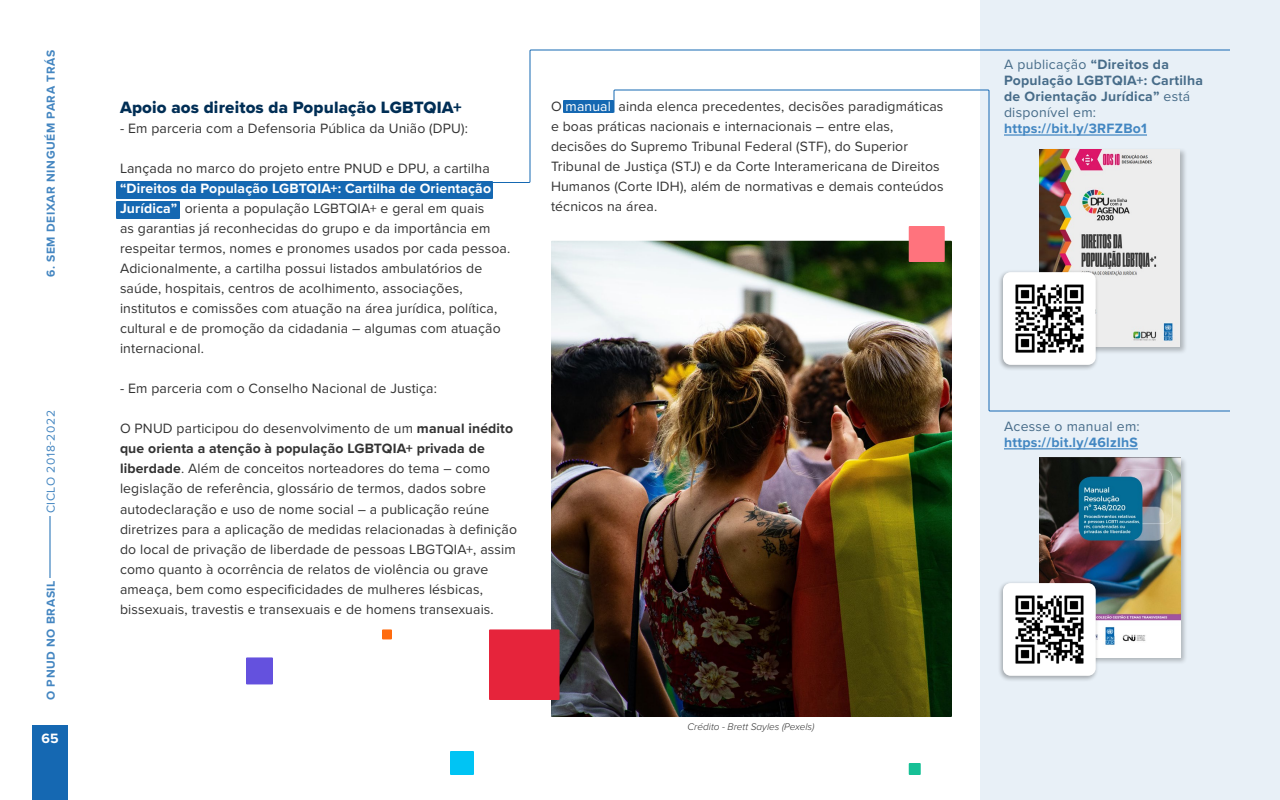
<style>
.page{position:relative;width:1280px;height:800px;background:#fff}
.page>*{position:absolute;margin:0;border:0;box-sizing:border-box;transform-origin:0 0}
.t1{font:17px "Proxima Nova Extrabld";letter-spacing:.01em;color:#002e55}
.t2{font:14px/20px "Proxima Nova";letter-spacing:.01em;color:#333}
.t3{font:700 14px/16px "Proxima Nova";letter-spacing:.02em;color:#476c89}
.t4{font:700 14px "Proxima Nova";letter-spacing:.02em;color:#4387c2}
.t5{font:14px "Proxima Nova";letter-spacing:.02em;color:#476c89}
.t6{font:700 14px "Proxima Nova";color:#fff}
.t7{font:700 12px "Proxima Nova";letter-spacing:.05em;color:#4486c1}
.t8{font:12px "Proxima Nova";letter-spacing:.05em;color:#4486c1}
.t9{font:italic 300 10px "Proxima Nova";color:#333}
.s1{font-weight:700;color:#fff}
.s2{font-weight:700}
.s3{color:#fff}
.s4{font-weight:400}
</style>
<div class="page">
<div style="left:981px;top:0;width:299px;height:800px;background:#e8f0f7"></div>
<div style="left:116px;top:181px;width:377px;height:18px;background:#1568b2"></div>
<div style="left:116px;top:201px;width:64px;height:18px;background:#1568b2"></div>
<hr style="left:1004px;top:448px;width:134px;height:1px;background:#4387c2">
<div style="left:1038px;top:457px;width:150px;height:208px;background:#000;opacity:.25"></div>
<img style="left:1039px;top:458px;width:141px;height:199px">
<div style="left:998px;top:580px;width:101px;height:102px;background:#000;opacity:.3"></div>
<div style="left:1003px;top:583px;width:93px;height:93px;background:#fff;border-radius:8px"></div>
<img style="left:1015px;top:595px;width:69px;height:69px">
<svg style="left:492px;top:49px;width:738px;height:134px"></svg>
<svg style="left:613px;top:89px;width:617px;height:323px"></svg>
<img style="left:551px;top:241px;width:401px;height:476px">
<div style="left:489px;top:629px;width:71px;height:71px;background:#e6243b"></div>
<div style="left:246px;top:657px;width:27px;height:27px;background:#6451de"></div>
<div style="left:450px;top:751px;width:24px;height:24px;background:#00c4f4"></div>
<div style="left:909px;top:226px;width:36px;height:36px;background:#ff737d"></div>
<div style="left:382px;top:629px;width:10px;height:10px;background:#ff6b0e"></div>
<div style="left:909px;top:763px;width:12px;height:12px;background:#16c096"></div>
<hr style="left:50px;top:516px;width:1px;height:62px;background:#1568b2">
<div style="left:32px;top:725px;width:36px;height:75px;background:#1568b2"></div>
<p class="t7" style="left:42px;top:277px;width:229px;rotate:-90deg">6. SEM DEIXAR NINGUÉM PARA TRÁS</p>
<p class="t8" style="left:42px;top:513px;width:105px;rotate:-90deg">CICLO 2018-2022</p>
<p class="t7" style="left:42px;top:700px;width:121px;rotate:-90deg">O PNUD NO BRASIL</p>
<p class="t6" style="left:41px;top:728px;width:19px">65</p>
<p class="t1" style="left:120px;top:95px;width:343px">Apoio aos direitos da População LGBTQIA+</p>
<p class="t2" style="left:120px;top:118px;width:349px">- Em parceria com a Defensoria Pública da União (DPU):</p>
<p class="t2" style="left:120px;top:158px;width:371px">Lançada no marco do projeto entre PNUD e DPU, a cartilha</p>
<p class="t2" style="left:120px;top:178px;width:392px"><span class="s1">“Direitos da População LGBTQIA+: Cartilha de Orientação Jurídica”</span> orienta a população LGBTQIA+ e geral em quais<br>as garantias já reconhecidas do grupo e da importância em respeitar termos, nomes e pronomes usados por cada pessoa.<br>Adicionalmente, a cartilha possui listados ambulatórios de saúde, hospitais, centros de acolhimento, associações, institutos e comissões com atuação na área jurídica, política, cultural e de promoção da cidadania – algumas com atuação internacional.</p>
<p class="t2" style="left:120px;top:378px;width:319px">- Em parceria com o Conselho Nacional de Justiça:</p>
<p class="t2" style="left:120px;top:418px;width:399px">O PNUD participou do desenvolvimento de um <span class="s2">manual inédito que orienta a atenção à população LGBTQIA+ privada de liberdade</span>. Além de conceitos norteadores do tema – como legislação de referência, glossário de termos, dados sobre autodeclaração e uso de nome social – a publicação reúne diretrizes para a aplicação de medidas relacionadas à definição do local de privação de liberdade de pessoas LBGTQIA+, assim como quanto à ocorrência de relatos de violência ou grave ameaça, bem como especificidades de mulheres lésbicas, bissexuais, travestis e transexuais e de homens transexuais.</p>
<p class="t2" style="left:551px;top:96px;width:394px">O <span class="s3">manual</span> ainda elenca precedentes, decisões paradigmáticas e boas práticas nacionais e internacionais – entre elas, decisões do Supremo Tribunal Federal (STF), do Superior Tribunal de Justiça (STJ) e da Corte Interamericana de Direitos Humanos (Corte IDH), além de normativas e demais conteúdos técnicos na área.</p>
<p class="t9" style="left:688px;top:719px;width:128px">Crédito - Brett Sayles (Pexels)</p>
<p class="t3" style="left:1004px;top:56px;width:201px"><span class="s4">A publicação</span> “Direitos da<br>População LGBTQIA+: Cartilha de Orientação Jurídica” <span class="s4">está disponível em:</span></p>
<p class="t4" style="left:1004px;top:118px;width:145px">https://bit.ly/3RFZBo1</p>
<p class="t5" style="left:1004px;top:416px;width:137px">Acesse o manual em:</p>
<p class="t4" style="left:1004px;top:432px;width:135px">https://bit.ly/46lzIhS</p>
</div>
